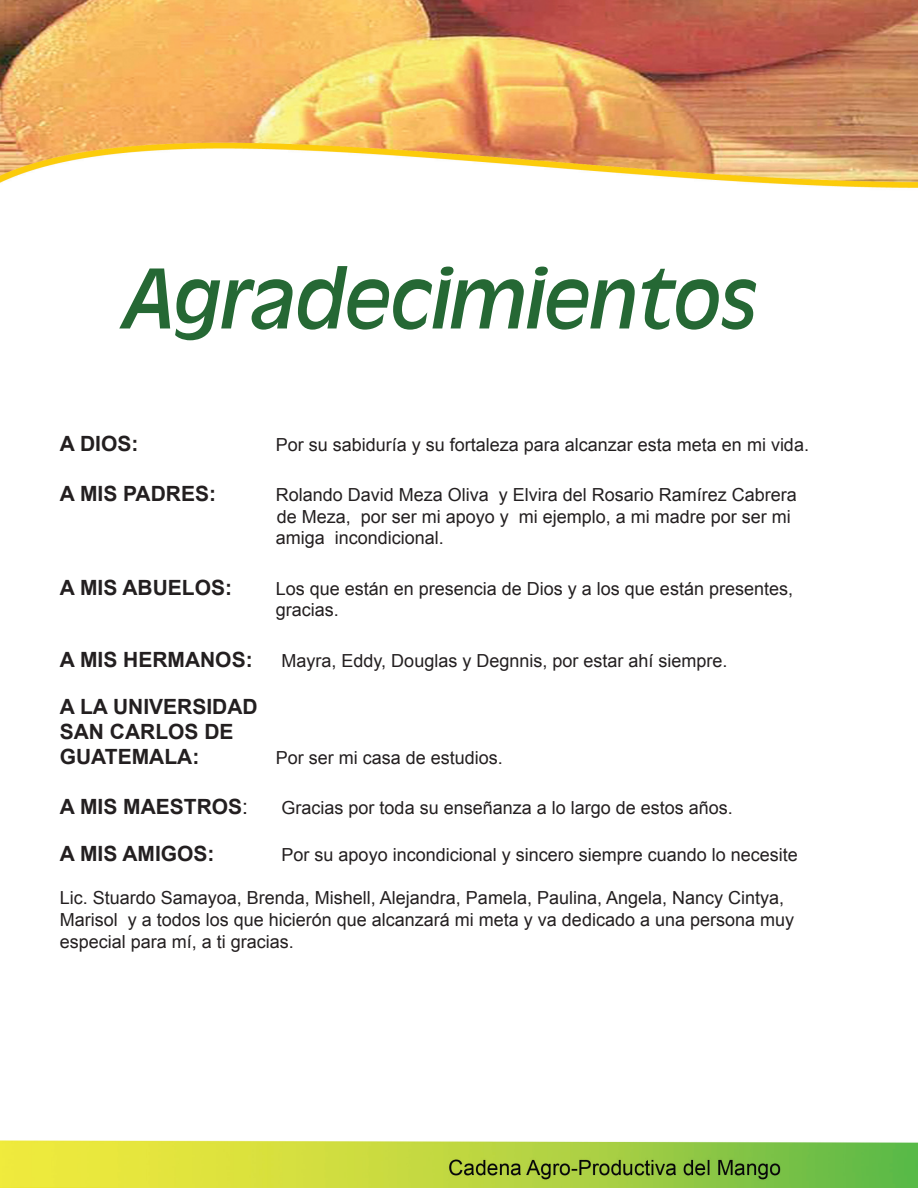
<style>
.page{position:relative;width:918px;height:1188px;background:#fff}
.page>*{position:absolute;margin:0;border:0;box-sizing:border-box;transform-origin:0 0}
.titulos_grandotes{font:italic 90px "Antique Oli T";color:#256834}
.cuerpo{font:700 21px "Arial";color:#231f20}
.cuerpo-2{font:18px/21.6px "Arial";color:#231f20}
.s1{font-weight:400}
</style>
<div class="page">
<img style="left:0;top:0;width:918px;height:1188px">
<p class="titulos_grandotes" style="left:122px;top:249px;width:637px">Agradecimientos</p>
<p class="cuerpo" style="left:60px;top:430px;width:80px">A DIOS:</p>
<p class="cuerpo-2" style="left:276px;top:434px;width:535px">Por su sabiduría y su fortaleza para alcanzar esta meta en mi vida.</p>
<p class="cuerpo" style="left:60px;top:480px;width:158px">A MIS PADRES:</p>
<p class="cuerpo-2" style="left:276px;top:484px;width:523px">Rolando David Meza Oliva y Elvira del Rosario Ramírez Cabrera de Meza, por ser mi apoyo y mi ejemplo, a mi madre por ser mi amiga incondicional.</p>
<p class="cuerpo" style="left:60px;top:574px;width:174px">A MIS ABUELOS:</p>
<p class="cuerpo-2" style="left:276px;top:578px;width:519px">Los que están en presencia de Dios y a los que están presentes, gracias.</p>
<p class="cuerpo" style="left:60px;top:646px;width:194px">A MIS HERMANOS:</p>
<p class="cuerpo-2" style="left:282px;top:650px;width:447px">Mayra, Eddy, Douglas y Degnnis, por estar ahí siempre.</p>
<p class="cuerpo" style="left:60px;top:692px;width:199px">A LA UNIVERSIDAD</p>
<p class="cuerpo" style="left:60px;top:718px;width:175px">SAN CARLOS DE</p>
<p class="cuerpo" style="left:60px;top:743px;width:141px">GUATEMALA:</p>
<p class="cuerpo-2" style="left:276px;top:747px;width:229px">Por ser mi casa de estudios.</p>
<p class="cuerpo" style="left:60px;top:793px;width:190px">A MIS MAESTROS<span class="s1">:</span></p>
<p class="cuerpo-2" style="left:282px;top:798px;width:453px">Gracias por toda su enseñanza a lo largo de estos años.</p>
<p class="cuerpo" style="left:60px;top:840px;width:156px">A MIS AMIGOS:</p>
<p class="cuerpo-2" style="left:282px;top:844px;width:518px">Por su apoyo incondicional y sincero siempre cuando lo necesite</p>
<p class="cuerpo-2" style="left:60px;top:888px;width:736px">Lic. Stuardo Samayoa, Brenda, Mishell, Alejandra, Pamela, Paulina, Angela, Nancy Cintya,<br>Marisol y a todos los que hicierón que alcanzará mi meta y va dedicado a una persona muy especial para mí, a ti gracias.</p>
</div>
